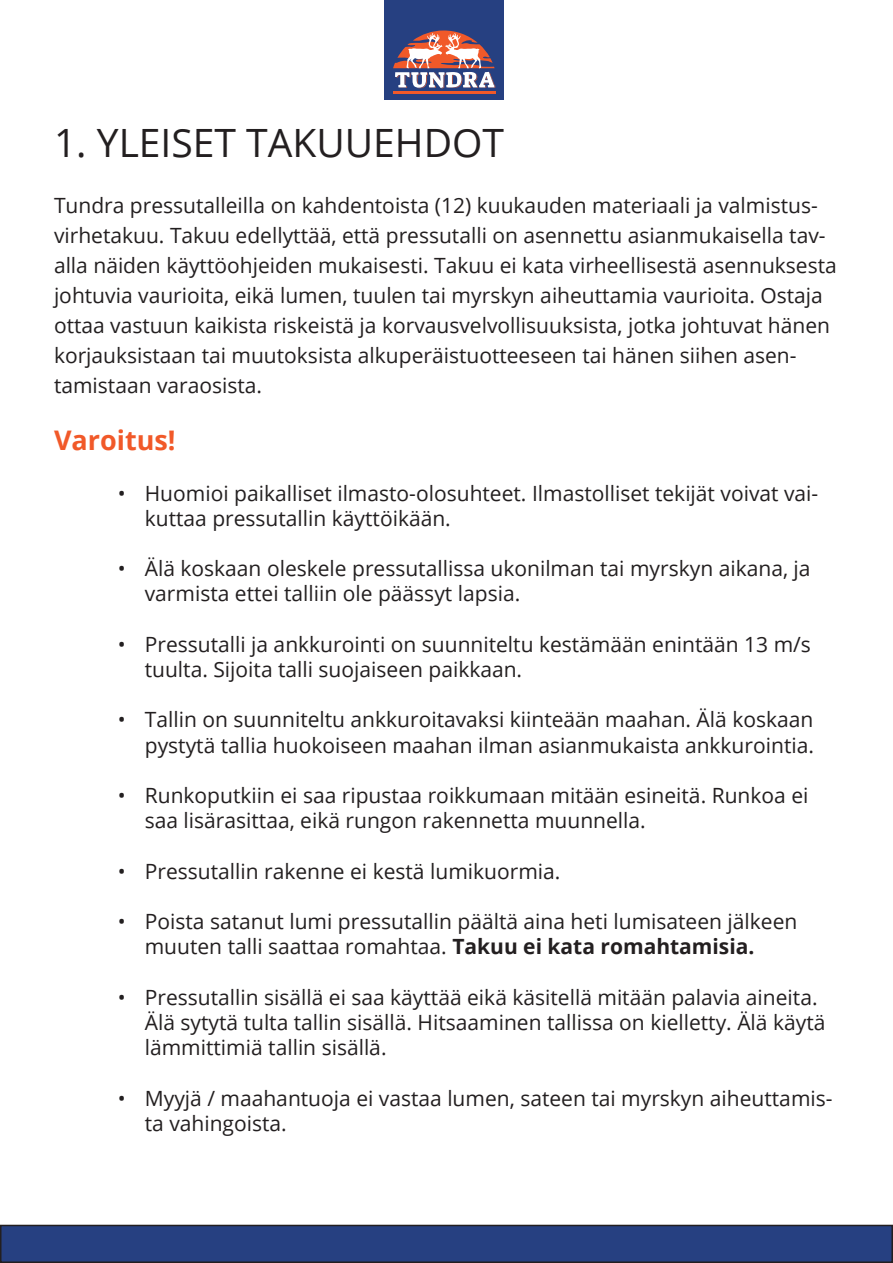
<style>
.page{position:relative;width:893px;height:1263px;background:#fff}
.page>*{position:absolute;margin:0;border:0;box-sizing:border-box;transform-origin:0 0}
.t1{font:39px "Open Sans";color:#231f20}
.t2{font:700 27px "Open Sans";color:#f15929}
.lista{font:21px/25.2px "Open Sans";color:#231f20}
.leipä_iso{font:21px/30px "Open Sans";color:#231f20}
.s1{font-weight:700}
</style>
<div class="page">
<div style="left:1px;top:1225px;width:891px;height:37px;background:#264081"></div>
<div style="left:0;top:1225px;width:893px;height:38px;border:2px solid #231f20"></div>
<div style="left:385px;top:0;width:119px;height:100px;background:#264081"></div>
<svg style="left:393px;top:30px;width:102px;height:59px"></svg>
<hr style="left:394px;top:91px;width:102px;height:3px;background:#f15929">
<p class="t1" style="left:54px;top:117px;width:452px">1. YLEISET TAKUUEHDOT</p>
<p class="leipä_iso" style="left:54px;top:189px;width:784px">Tundra pressutalleilla on kahdentoista (12) kuukauden materiaali ja valmistus&shy;virhetakuu. Takuu edellyttää, että pressutalli on asennettu asianmukaisella tav&shy;alla näiden käyttöohjeiden mukaisesti. Takuu ei kata virheellisestä asennuksesta johtuvia vaurioita, eikä lumen, tuulen tai myrskyn aiheuttamia vaurioita. Ostaja ottaa vastuun kaikista riskeistä ja korvausvelvollisuuksista, jotka johtuvat hänen korjauksistaan tai muutoksista alkuperäistuotteeseen tai hänen siihen asen&shy;tamistaan varaosista.</p>
<p class="t2" style="left:54px;top:421px;width:123px">Varoitus!</p>
<p class="lista" style="left:145px;top:480px;width:675px;text-indent:-27px">• Huomioi paikalliset ilmasto-olosuhteet. Ilmastolliset tekijät voivat vai&shy;kuttaa pressutallin käyttöikään.</p>
<p class="lista" style="left:145px;top:555px;width:667px;text-indent:-27px">• Älä koskaan oleskele pressutallissa ukonilman tai myrskyn aikana, ja varmista ettei talliin ole päässyt lapsia.</p>
<p class="lista" style="left:145px;top:631px;width:668px;text-indent:-27px">• Pressutalli ja ankkurointi on suunniteltu kestämään enintään 13 m/s tuulta. Sijoita talli suojaiseen paikkaan.</p>
<p class="lista" style="left:118px;top:707px;width:698px;text-align:right">• Tallin on suunniteltu ankkuroitavaksi kiinteään maahan. Älä koskaan pystytä tallia huokoiseen maahan ilman asianmukaista ankkurointia.</p>
<p class="lista" style="left:145px;top:782px;width:665px;text-indent:-27px">• Runkoputkiin ei saa ripustaa roikkumaan mitään esineitä. Runkoa ei saa lisärasittaa, eikä rungon rakennetta muunnella.</p>
<p class="lista" style="left:118px;top:858px;width:444px">• Pressutallin rakenne ei kestä lumikuormia.</p>
<p class="lista" style="left:145px;top:908px;width:654px;text-indent:-27px">• Poista satanut lumi pressutallin päältä aina heti lumisateen jälkeen muuten talli saattaa romahtaa. <span class="s1">Takuu ei kata romahtamisia.</span></p>
<p class="lista" style="left:145px;top:984px;width:682px;text-indent:-27px">• Pressutallin sisällä ei saa käyttää eikä käsitellä mitään palavia aineita.<br>Älä sytytä tulta tallin sisällä. Hitsaaminen tallissa on kielletty. Älä käytä lämmittimiä tallin sisällä.</p>
<p class="lista" style="left:145px;top:1085px;width:689px;text-indent:-27px">• Myyjä / maahantuoja ei vastaa lumen, sateen tai myrskyn aiheuttamis&shy;ta vahingoista.</p>
</div>
